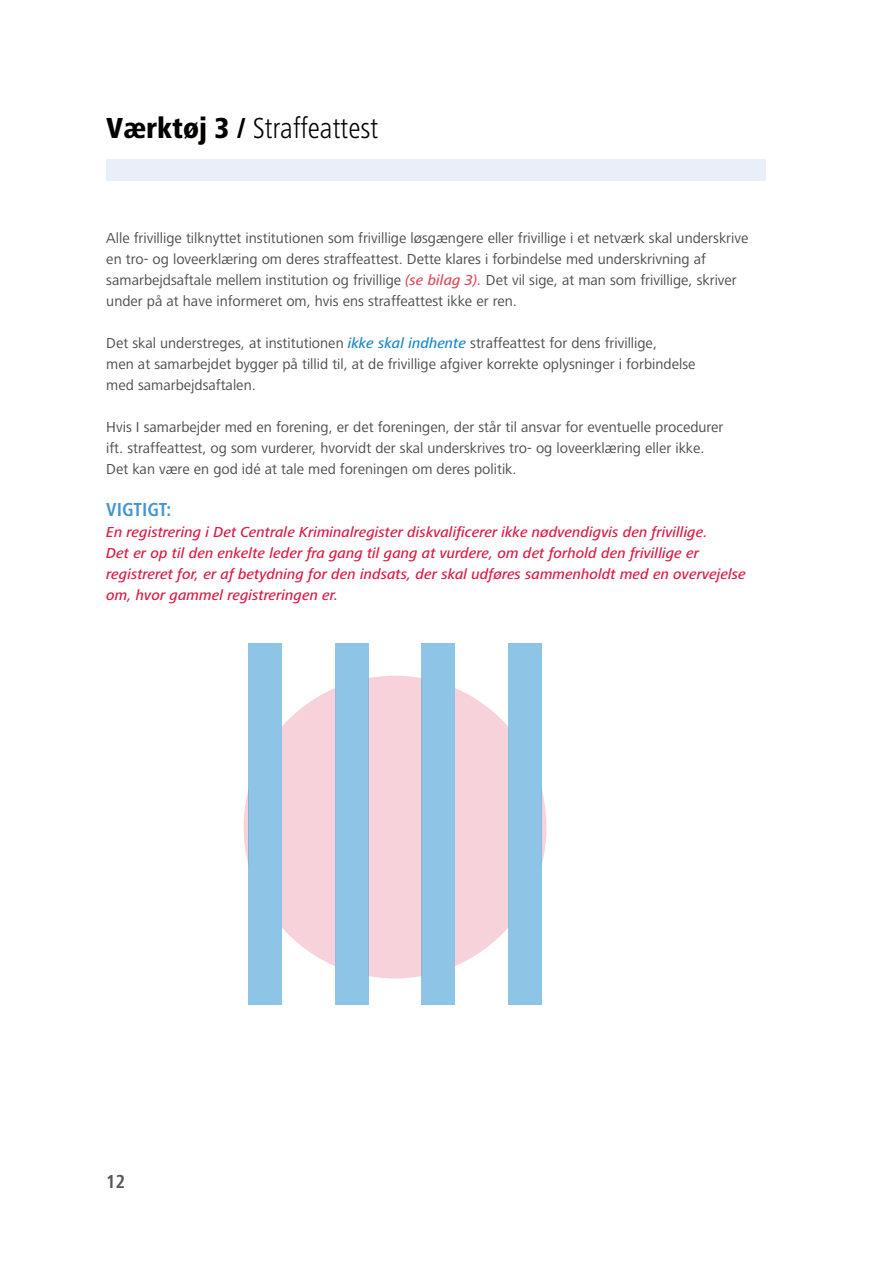
<style>
.page{position:relative;width:893px;height:1263px;background:#fff}
.page>*{position:absolute;margin:0;border:0;box-sizing:border-box;transform-origin:0 0}
.overskrift{font:300 condensed 30px "Frutiger Next LT";color:#040101}
.lille_RM{font:700 condensed 19.5px "Frutiger Next LT";color:#4496d1}
.lille_RM-2{font:700 condensed 19.5px "Frutiger Next LT";color:#5e5553}
.brød{font:15px/21px "Frutiger Next LT";color:#4b4c4d}
.brød-2{font:italic 500 15px/21px "Frutiger Next LT";color:#d91e47}
.s1{font-weight:800}
.s2{font-weight:500;font-style:italic;color:#de4c5a}
.s3{font-weight:500;font-style:italic;color:#1d8acb}
</style>
<div class="page">
<svg style="left:455px;top:688px;width:53px;height:278px;background:#f7d7de"></svg>
<svg style="left:282px;top:688px;width:53px;height:278px;background:#f7d7de"></svg>
<svg style="left:244px;top:788px;width:5px;height:78px"></svg>
<div style="left:368px;top:676px;width:54px;height:302px;background:#f7d2da"></div>
<svg style="left:541px;top:788px;width:5px;height:78px"></svg>
<div style="left:249px;top:643px;width:33px;height:362px;background:#8ec4e5"></div>
<div style="left:335px;top:643px;width:33px;height:362px;background:#8ec4e5"></div>
<div style="left:422px;top:643px;width:33px;height:362px;background:#8ec4e5"></div>
<div style="left:508px;top:643px;width:33px;height:362px;background:#8ec4e5"></div>
<div style="left:106px;top:159px;width:659px;height:21px;background:#e8eff8"></div>
<p class="overskrift" style="left:106px;top:112px;width:273px"><span class="s1">Værktøj 3 /</span> Straffeattest</p>
<p class="brød" style="left:106px;top:228px;width:644px">Alle frivillige tilknyttet institutionen som frivillige løsgængere eller frivillige i et netværk skal underskrive en tro- og loveerklæring om deres straffeattest. Dette klares i forbindelse med underskrivning af samarbejdsaftale mellem institution og frivillige <span class="s2">(se bilag 3).</span> Det vil sige, at man som frivillige, skriver under på at have informeret om, hvis ens straffeattest ikke er ren.</p>
<p class="brød" style="left:106px;top:333px;width:552px">Det skal understreges, at institutionen <span class="s3">ikke skal indhente</span> straffeattest for dens frivillige,</p>
<p class="brød" style="left:106px;top:354px;width:591px">men at samarbejdet bygger på tillid til, at de frivillige afgiver korrekte oplysninger i forbindelse</p>
<p class="brød" style="left:106px;top:375px;width:151px">med samarbejdsaftalen.</p>
<p class="brød" style="left:106px;top:417px;width:619px">Hvis I samarbejder med en forening, er det foreningen, der står til ansvar for eventuelle procedurer</p>
<p class="brød" style="left:106px;top:438px;width:600px">ift. straffeattest, og som vurderer, hvorvidt der skal underskrives tro- og loveerklæring eller ikke.</p>
<p class="brød" style="left:106px;top:459px;width:412px">Det kan være en god idé at tale med foreningen om deres politik.</p>
<p class="lille_RM" style="left:106px;top:499px;width:66px">VIGTIGT:</p>
<p class="brød-2" style="left:106px;top:522px;width:603px">En registrering i Det Centrale Kriminalregister diskvalificerer ikke nødvendigvis den frivillige.</p>
<p class="brød-2" style="left:106px;top:543px;width:641px">Det er op til den enkelte leder fra gang til gang at vurdere, om det forhold den frivillige er registreret for, er af betydning for den indsats, der skal udføres sammenholdt med en overvejelse om, hvor gammel registreringen er.</p>
<p class="lille_RM-2" style="left:106px;top:1171px;width:20px">12</p>
</div>
